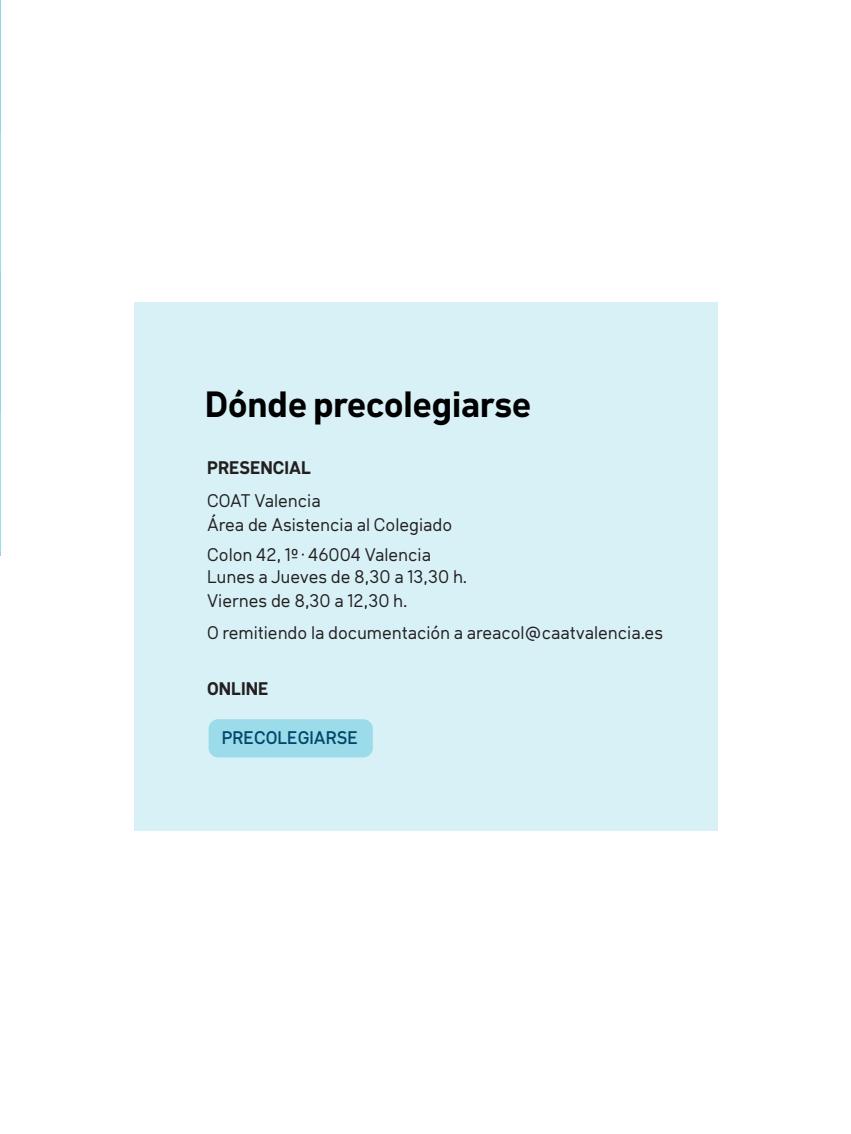
<style>
.page{position:relative;width:851px;height:1134px;background:#fff}
.page>*{position:absolute;margin:0;border:0;box-sizing:border-box;transform-origin:0 0}
.t1{font:700 36px "Klima";color:#000}
.t2{font:18px "Klima";color:#231f20}
.t3{font:700 18px "Klima";color:#231f20}
.t4{font:500 18px "Klima";color:#00476a}
</style>
<div class="page">
<svg style="left:0;top:0;width:1px;height:555px"></svg>
<div style="left:134px;top:303px;width:583px;height:528px;background:#d7f1f6"></div>
<div style="left:208px;top:719px;width:165px;height:38px;background:#9bdbea;border-radius:10px"></div>
<p class="t1" style="left:205px;top:389px;width:327px">Dónde precolegiarse</p>
<p class="t3" style="left:207px;top:460px;width:105px">PRESENCIAL</p>
<p class="t2" style="left:207px;top:493px;width:115px">COAT Valencia</p>
<p class="t2" style="left:207px;top:517px;width:246px">Área de Asistencia al Colegiado</p>
<p class="t2" style="left:207px;top:547px;width:225px">Colon 42, 1º · 46004 Valencia</p>
<p class="t2" style="left:207px;top:569px;width:261px">Lunes a Jueves de 8,30 a 13,30 h.</p>
<p class="t2" style="left:207px;top:593px;width:202px">Viernes de 8,30 a 12,30 h.</p>
<p class="t2" style="left:207px;top:625px;width:457px">O remitiendo la documentación a areacol@caatvalencia.es</p>
<p class="t3" style="left:207px;top:681px;width:63px">ONLINE</p>
<p class="t4" style="left:222px;top:730px;width:138px">PRECOLEGIARSE</p>
</div>
